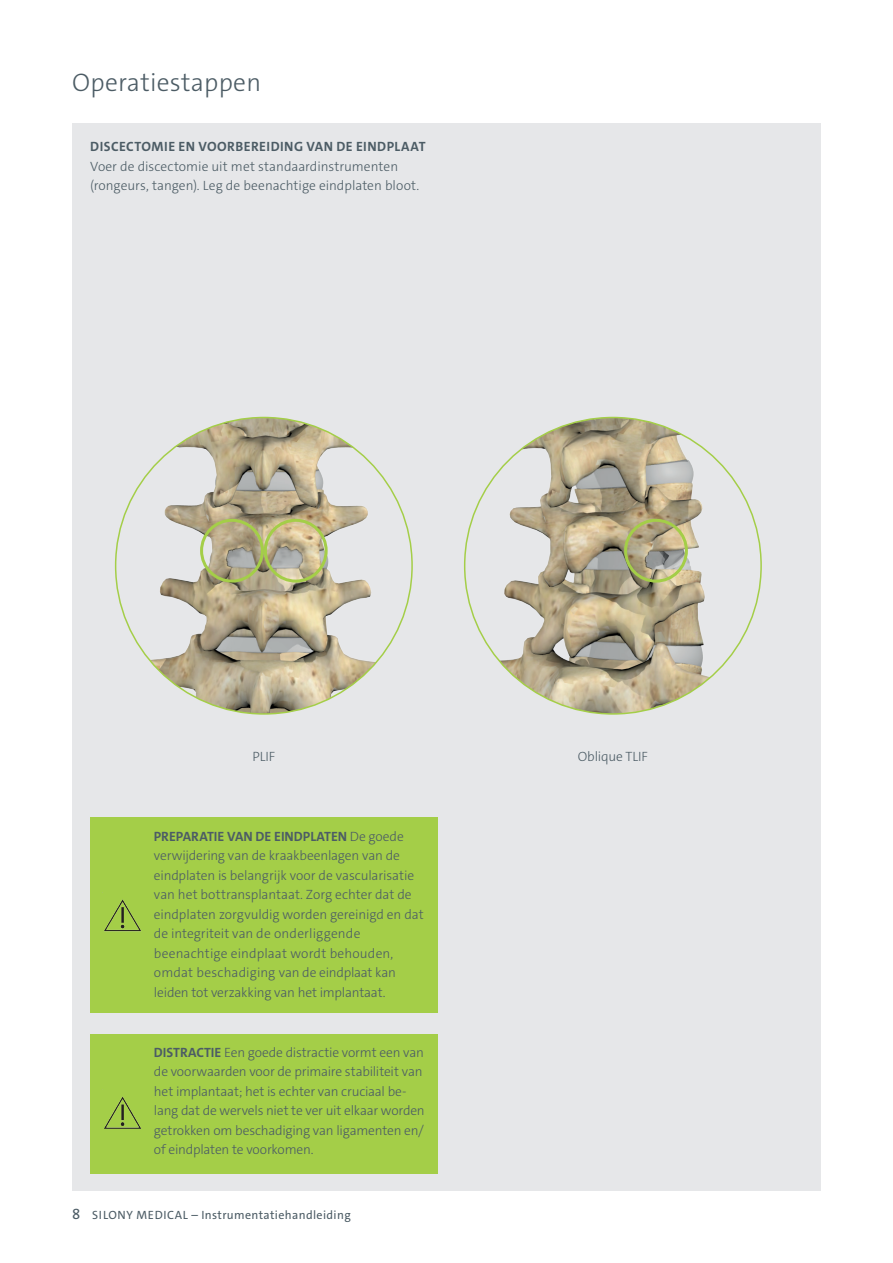
<style>
.page{position:relative;width:893px;height:1263px;background:#fff}
.page>*{position:absolute;margin:0;border:0;box-sizing:border-box;transform-origin:0 0}
.t1{font:300 25.5px "The Sans C4 s";letter-spacing:.01em;color:#4c5c65}
.t2{font:300 13.5px/19.5px "The Sans C4 s";letter-spacing:-.01em;color:#4c5c65}
.t3{font:700 13.5px "The Sans C4 s";letter-spacing:.035em;color:#4c5c65}
.t4{font:12px "The Sans C4 s";letter-spacing:.03em;color:#4c5c65}
.s1{font-weight:700}
.s2{font-size:15px}
</style>
<div class="page">
<div style="left:72px;top:123px;width:749px;height:1068px;background:#e6e7e9"></div>
<img style="left:473px;top:417px;width:280px;height:297px">
<img style="left:130px;top:418px;width:274px;height:296px">
<div style="left:200px;top:519px;width:64px;height:64px;border:3px solid #a4ce48;border-radius:50%"></div>
<div style="left:264px;top:519px;width:64px;height:64px;border:3px solid #a4ce48;border-radius:50%"></div>
<div style="left:624px;top:519px;width:64px;height:64px;border:3px solid #a4ce48;border-radius:50%"></div>
<div style="left:90px;top:818px;width:348px;height:195px;background:#a4ce48"></div>
<img style="left:104px;top:899px;width:37px;height:33px">
<div style="left:90px;top:1034px;width:348px;height:139px;background:#a4ce48"></div>
<img style="left:104px;top:1096px;width:37px;height:33px">
<h1 class="t1" style="left:72px;top:66px;width:190px">Operatiestappen</h1>
<p class="t3" style="left:90px;top:138px;width:337px">DISCECTOMIE EN VOORBEREIDING VAN DE EINDPLAAT</p>
<p class="t2" style="left:90px;top:156px;width:329px">Voer de discectomie uit met standaardinstrumenten (rongeurs, tangen). Leg de beenachtige eindplaten bloot.</p>
<p class="t2" style="left:253px;top:746px;width:24px">PLIF</p>
<p class="t2" style="left:578px;top:746px;width:72px">Oblique TLIF</p>
<p class="t2" style="left:154px;top:826px;width:271px"><span class="s1">PREPARATIE VAN DE EINDPLATEN</span> De goede verwijdering van de kraakbeenlagen van de eindplaten is belangrijk voor de vascularisatie van het bottransplantaat. Zorg echter dat de eindplaten zorgvuldig worden gereinigd en dat de integriteit van de onderliggende beenachtige eindplaat wordt behouden, omdat beschadiging van de eindplaat kan leiden tot verzakking van het implantaat.</p>
<p class="t2" style="left:154px;top:1042px;width:272px"><span class="s1">DISTRACTIE</span> Een goede distractie vormt een van de voorwaarden voor de primaire stabiliteit van het implantaat; het is echter van cruciaal be&shy;lang dat de wervels niet te ver uit elkaar worden getrokken om beschadiging van ligamenten en/ of eindplaten te voorkomen.</p>
<p class="t4" style="left:72px;top:1207px;width:280px"><span class="s2">8</span> SILONY MEDICAL – Instrumentatiehandleiding</p>
</div>
